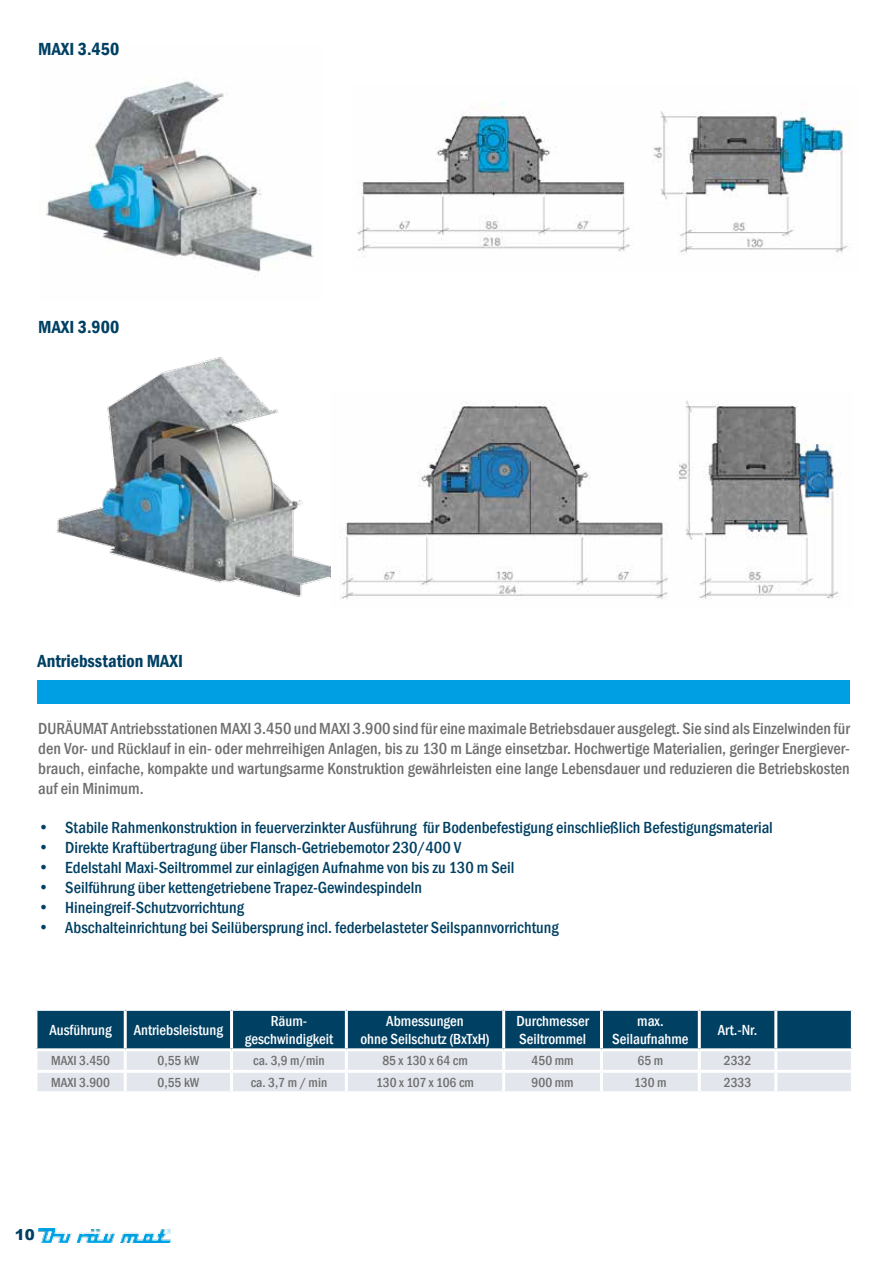
<style>
.page{position:relative;width:893px;height:1263px;background:#fff}
.page>*{position:absolute;margin:0;border:0;box-sizing:border-box;transform-origin:0 0}
.t1{font:600 condensed 18px "Franklin Gothic";color:#004063}
.t2{font:500 condensed 16.5px "Franklin Gothic";color:#004063}
.t3{font:500 condensed 16.5px/19.8px "Franklin Gothic";color:#706f6f;text-align:justify}
.t4{font:500 condensed 15px/18px "Franklin Gothic";color:#fff;text-align:center}
.t5{font:900 15px "Arial";color:#004063}
.t6{font:500 condensed 13.5px "Franklin Gothic";color:#706f6f}
</style>
<div class="page">
<svg style="left:37px;top:1011px;width:814px;height:80px;background:#7293a8"></svg>
<hr style="left:230px;top:1011px;width:3px;height:37px;background:#fff">
<hr style="left:345px;top:1011px;width:3px;height:37px;background:#fff">
<hr style="left:502px;top:1011px;width:3px;height:37px;background:#fff">
<hr style="left:600px;top:1011px;width:3px;height:37px;background:#fff">
<hr style="left:698px;top:1011px;width:3px;height:37px;background:#fff">
<hr style="left:230px;top:1051px;width:3px;height:19px;background:#fff">
<hr style="left:345px;top:1051px;width:3px;height:19px;background:#fff">
<hr style="left:502px;top:1051px;width:3px;height:19px;background:#fff">
<hr style="left:600px;top:1051px;width:3px;height:19px;background:#fff">
<hr style="left:698px;top:1051px;width:3px;height:19px;background:#fff">
<hr style="left:230px;top:1073px;width:3px;height:18px;background:#fff">
<hr style="left:345px;top:1073px;width:3px;height:18px;background:#fff">
<hr style="left:502px;top:1073px;width:3px;height:18px;background:#fff">
<hr style="left:600px;top:1073px;width:3px;height:18px;background:#fff">
<hr style="left:698px;top:1073px;width:3px;height:18px;background:#fff">
<hr style="left:34px;top:1070px;width:91px;height:3px;background:#fff">
<hr style="left:124px;top:1051px;width:3px;height:19px;background:#fff">
<hr style="left:125px;top:1070px;width:107px;height:3px;background:#fff">
<hr style="left:124px;top:1073px;width:3px;height:18px;background:#fff">
<hr style="left:232px;top:1070px;width:114px;height:3px;background:#fff">
<hr style="left:346px;top:1070px;width:158px;height:3px;background:#fff">
<hr style="left:504px;top:1070px;width:97px;height:3px;background:#fff">
<hr style="left:601px;top:1070px;width:98px;height:3px;background:#fff">
<hr style="left:699px;top:1070px;width:77px;height:3px;background:#fff">
<hr style="left:776px;top:1070px;width:78px;height:3px;background:#fff">
<hr style="left:774px;top:1051px;width:3px;height:19px;background:#fff">
<hr style="left:774px;top:1073px;width:3px;height:18px;background:#fff">
<hr style="left:34px;top:1048px;width:91px;height:3px;background:#fff">
<hr style="left:124px;top:1011px;width:3px;height:37px;background:#fff">
<hr style="left:125px;top:1048px;width:107px;height:3px;background:#fff">
<hr style="left:232px;top:1048px;width:114px;height:3px;background:#fff">
<hr style="left:346px;top:1048px;width:158px;height:3px;background:#fff">
<hr style="left:504px;top:1048px;width:97px;height:3px;background:#fff">
<hr style="left:601px;top:1048px;width:98px;height:3px;background:#fff">
<hr style="left:699px;top:1048px;width:77px;height:3px;background:#fff">
<hr style="left:776px;top:1048px;width:78px;height:3px;background:#fff">
<hr style="left:774px;top:1011px;width:3px;height:37px;background:#fff">
<img style="left:56px;top:357px;width:275px;height:240px">
<img style="left:45px;top:81px;width:269px;height:196px">
<img style="left:357px;top:102px;width:494px;height:155px">
<img style="left:340px;top:401px;width:499px;height:199px">
<div style="left:38px;top:680px;width:812px;height:24px;background:#009fe3"></div>
<img style="left:38px;top:1229px;width:133px;height:13px">
<p class="t1" style="left:38px;top:37px;width:82px">MAXI 3.450</p>
<p class="t1" style="left:38px;top:315px;width:82px">MAXI 3.900</p>
<p class="t1" style="left:38px;top:649px;width:147px">Antriebsstation MAXI</p>
<p class="t3" style="left:38px;top:719px;width:813px">DURÄUMAT Antriebsstationen MAXI 3.450 und MAXI 3.900 sind für eine maximale Betriebsdauer ausgelegt. Sie sind als Einzelwinden für den Vor- und Rücklauf in ein- oder mehrreihigen Anlagen, bis zu 130 m Länge einsetzbar. Hochwertige Materialien, geringer Energiever&shy;brauch, einfache, kompakte und wartungsarme Konstruktion gewährleisten eine lange Lebensdauer und reduzieren die Betriebskosten auf ein Minimum.</p>
<p class="t2" style="left:38px;top:817px;width:736px">• Stabile Rahmenkonstruktion in feuerverzinkter Ausführung für Bodenbefestigung einschließlich Befestigungsmaterial</p>
<p class="t2" style="left:38px;top:837px;width:425px">• Direkte Kraftübertragung über Flansch-Getriebemotor 230/400 V</p>
<p class="t2" style="left:38px;top:857px;width:478px">• Edelstahl Maxi-Seiltrommel zur einlagigen Aufnahme von bis zu 130 m Seil</p>
<p class="t2" style="left:38px;top:876px;width:385px">• Seilführung über kettengetriebene Trapez-Gewindespindeln</p>
<p class="t2" style="left:38px;top:896px;width:207px">• Hineingreif-Schutzvorrichtung</p>
<p class="t2" style="left:38px;top:916px;width:522px">• Abschalteinrichtung bei Seilübersprung incl. federbelasteter Seilspannvorrichtung</p>
<p class="t4" style="left:49px;top:1021px;width:64px">Ausführung</p>
<p class="t4" style="left:134px;top:1021px;width:91px">Antriebsleistung</p>
<p class="t4" style="left:245px;top:1012px;width:90px">Räum&shy;geschwindigkeit</p>
<p class="t4" style="left:360px;top:1012px;width:131px">Abmessungen<br>ohne Seilschutz (BxTxH)</p>
<p class="t4" style="left:516px;top:1012px;width:74px;text-align:left">Durchmesser<br>Seiltrommel</p>
<p class="t4" style="left:612px;top:1012px;width:78px">max.<br>Seilaufnahme</p>
<p class="t4" style="left:718px;top:1021px;width:41px">Art.-Nr.</p>
<p class="t6" style="left:51px;top:1052px;width:60px">MAXI 3.450</p>
<p class="t6" style="left:158px;top:1052px;width:43px">0,55 kW</p>
<p class="t6" style="left:253px;top:1052px;width:73px">ca. 3,9 m/min</p>
<p class="t6" style="left:382px;top:1052px;width:87px">85 x 130 x 64 cm</p>
<p class="t6" style="left:532px;top:1052px;width:44px">450 mm</p>
<p class="t6" style="left:638px;top:1052px;width:27px">65 m</p>
<p class="t6" style="left:724px;top:1052px;width:29px">2332</p>
<p class="t6" style="left:51px;top:1073px;width:60px">MAXI 3.900</p>
<p class="t6" style="left:158px;top:1073px;width:43px">0,55 kW</p>
<p class="t6" style="left:251px;top:1073px;width:78px">ca. 3,7 m / min</p>
<p class="t6" style="left:376px;top:1073px;width:99px">130 x 107 x 106 cm</p>
<p class="t6" style="left:532px;top:1073px;width:44px">900 mm</p>
<p class="t6" style="left:634px;top:1073px;width:34px">130 m</p>
<p class="t6" style="left:724px;top:1073px;width:29px">2333</p>
<p class="t5" style="left:15px;top:1223px;width:22px">10</p>
</div>
